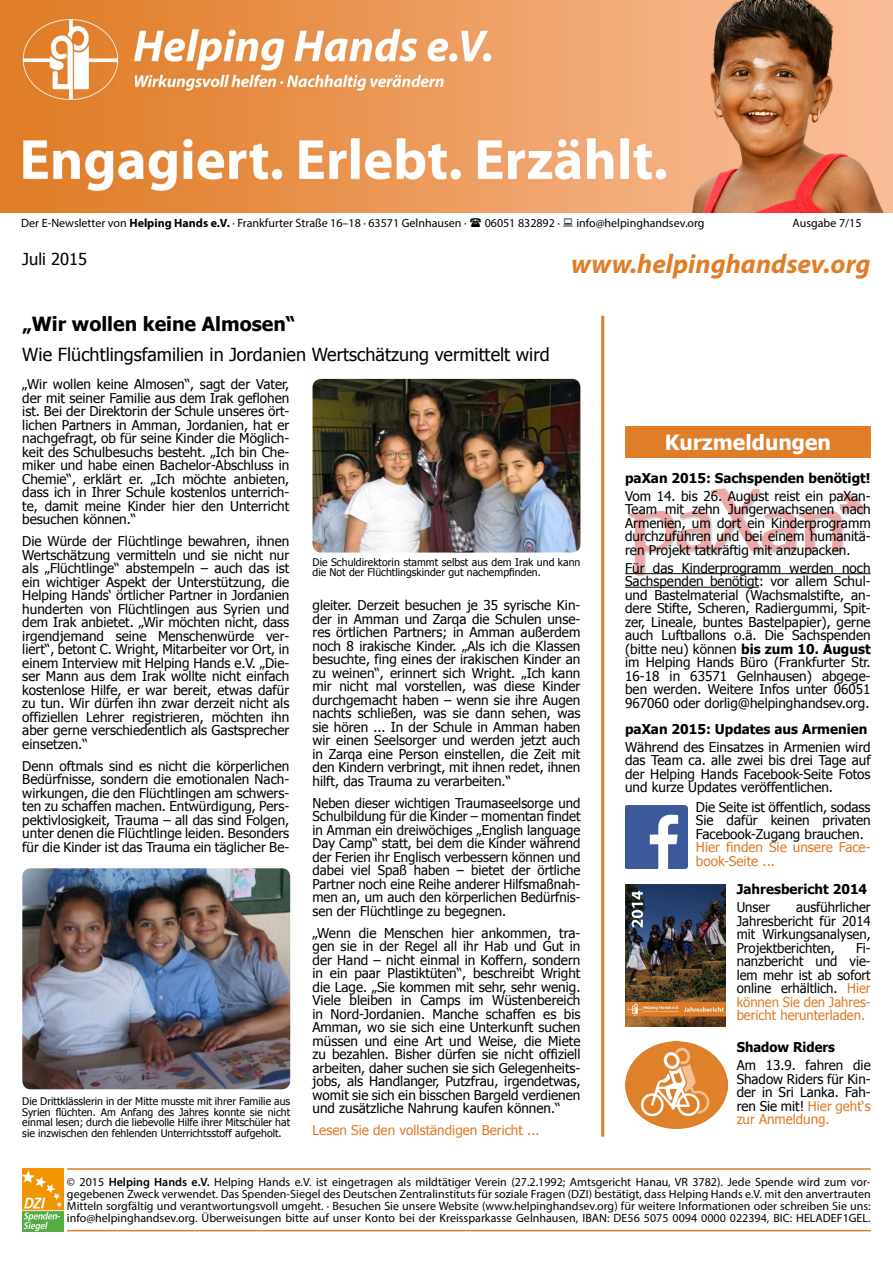
<style>
.page{position:relative;width:893px;height:1263px;background:#fff}
.page>*{position:absolute;margin:0;border:0;box-sizing:border-box;transform-origin:0 0}
.t1{font:italic 700 27px "Myriad Pro";color:#e07d29}
.t2{font:700 21px "Tahoma";color:#fff}
.t3{font:700 19.5px "Tahoma";color:#000}
.t4{font:18px "Tahoma";color:#000}
.t5{font:16.5px "Tahoma";color:#000}
.t6{font:13.5px/13.5px "Tahoma";color:#000;text-align:justify}
.t7{font:700 13.5px "Tahoma";color:#000}
.t8{font:13.5px/13.5px "Tahoma";color:#df7a27}
.t9{font:12px/12px "Myriad Pro";color:#000;text-align:justify}
.t10{font:10.5px/10.5px "Tahoma";color:#000}
.s1{font-weight:700}
.s2{color:#df7a27}
.s3{font-weight:600}
</style>
<div class="page">
<img style="left:0;top:0;width:893px;height:213px">
<hr style="left:67px;top:1230px;width:804px;height:1px;background:#e07d29">
<hr style="left:67px;top:1168px;width:804px;height:2px;background:#e07d29">
<div style="left:625px;top:426px;width:246px;height:32px;background:#e07d29"></div>
<hr style="left:601px;top:316px;width:3px;height:821px;background:#df7a27">
<img style="left:625px;top:488px;width:246px;height:100px">
<img style="left:22px;top:1168px;width:42px;height:63px">
<hr style="left:625px;top:573px;width:246px;height:1px;background:#000">
<hr style="left:625px;top:587px;width:134px;height:1px;background:#000">
<img style="left:625px;top:1042px;width:102px;height:86px">
<img style="left:625px;top:884px;width:101px;height:142px">
<img style="left:22px;top:868px;width:268px;height:221px">
<img style="left:313px;top:379px;width:267px;height:173px">
<img style="left:625px;top:805px;width:62px;height:63px">
<p class="t9" style="left:21px;top:217px;width:447px">Der E-Newsletter von <span class="s1">Helping Hands e.V.</span> · Frankfurter Straße 16–18 · 63571 Gelnhausen ·</p>
<p class="t9" style="left:485px;top:217px;width:77px">06051 832892 ·</p>
<p class="t9" style="left:576px;top:217px;width:130px">info@helpinghandsev.org</p>
<p class="t9" style="left:793px;top:217px;width:71px">Ausgabe 7/15</p>
<h1 class="t1" style="left:571px;top:247px;width:301px">www.helpinghandsev.org</h1>
<p class="t5" style="left:22px;top:248px;width:66px">Juli 2015</p>
<h3 class="t3" style="left:22px;top:310px;width:275px">„Wir wollen keine Almosen“</h3>
<h3 class="t4" style="left:22px;top:342px;width:529px">Wie Flüchtlingsfamilien in Jordanien Wertschätzung vermittelt wird</h3>
<p class="t6" style="left:22px;top:377px;width:269px">„Wir wollen keine Almosen“, sagt der Vater, der mit seiner Familie aus dem Irak geflohen ist. Bei der Direktorin der Schule unseres ört&shy;lichen Partners in Amman, Jordanien, hat er nachgefragt, ob für seine Kinder die Möglich&shy;keit des Schulbesuchs besteht. „Ich bin Che&shy;miker und habe einen Bachelor-Abschluss in Chemie“, erklärt er. „Ich möchte anbieten, dass ich in Ihrer Schule kostenlos unterrich&shy;te, damit meine Kinder hier den Unterricht besuchen können.“</p>
<p class="t6" style="left:22px;top:534px;width:269px">Die Würde der Flüchtlinge bewahren, ihnen Wertschätzung vermitteln und sie nicht nur als „Flüchtlinge“ abstempeln – auch das ist ein wichtiger Aspekt der Unterstützung, die Helping Hands‘ örtlicher Partner in Jordanien hunderten von Flüchtlingen aus Syrien und dem Irak anbietet. „Wir möchten nicht, dass irgendjemand seine Menschenwürde ver&shy;liert“, betont C. Wright, Mitarbeiter vor Ort, in einem Interview mit Helping Hands e.V. „Die&shy;ser Mann aus dem Irak wollte nicht einfach kostenlose Hilfe, er war bereit, etwas dafür zu tun. Wir dürfen ihn zwar derzeit nicht als offiziellen Lehrer registrieren, möchten ihn aber gerne verschiedentlich als Gastsprecher einsetzen.“</p>
<p class="t6" style="left:22px;top:758px;width:269px">Denn oftmals sind es nicht die körperlichen Bedürfnisse, sondern die emotionalen Nach&shy;wirkungen, die den Flüchtlingen am schwers&shy;ten zu schaffen machen. Entwürdigung, Pers&shy;pektivlosigkeit, Trauma – all das sind Folgen, unter denen die Flüchtlinge leiden. Besonders für die Kinder ist das Trauma ein täglicher Be-</p>
<p class="t10" style="left:22px;top:1095px;width:269px;text-align:justify">Die Drittklässlerin in der Mitte musste mit ihrer Familie aus Syrien flüchten. Am Anfang des Jahres konnte sie nicht einmal lesen; durch die liebevolle Hilfe ihrer Mitschüler hat sie inzwischen den fehlenden Unterrichtsstoff aufgeholt.</p>
<p class="t10" style="left:313px;top:556px;width:269px">Die Schuldirektorin stammt selbst aus dem Irak und kann die Not der Flüchtlingskinder gut nachempfinden.</p>
<p class="t6" style="left:313px;top:598px;width:269px">gleiter. Derzeit besuchen je 35 syrische Kin&shy;der in Amman und Zarqa die Schulen unse&shy;res örtlichen Partners; in Amman außerdem noch 8 irakische Kinder. „Als ich die Klassen besuchte, fing eines der irakischen Kinder an zu weinen“, erinnert sich Wright. „Ich kann mir nicht mal vorstellen, was diese Kinder durchgemacht haben – wenn sie ihre Augen nachts schließen, was sie dann sehen, was sie hören ... In der Schule in Amman haben wir einen Seelsorger und werden jetzt auch in Zarqa eine Person einstellen, die Zeit mit den Kindern verbringt, mit ihnen redet, ihnen hilft, das Trauma zu verarbeiten.“</p>
<p class="t6" style="left:313px;top:795px;width:269px">Neben dieser wichtigen Traumaseelsorge und Schulbildung für die Kinder – momentan findet in Amman ein dreiwöchiges „English language Day Camp“ statt, bei dem die Kinder während der Ferien ihr Englisch verbessern können und dabei viel Spaß haben – bietet der örtliche Partner noch eine Reihe anderer Hilfsmaßnah&shy;men an, um auch den körperlichen Bedürfnis&shy;sen der Flüchtlinge zu begegnen.</p>
<p class="t6" style="left:313px;top:925px;width:269px">„Wenn die Menschen hier ankommen, tra&shy;gen sie in der Regel all ihr Hab und Gut in der Hand – nicht einmal in Koffern, sondern in ein paar Plastiktüten“, beschreibt Wright die Lage. „Sie kommen mit sehr, sehr wenig.<br>Viele bleiben in Camps im Wüstenbereich in Nord-Jordanien. Manche schaffen es bis Amman, wo sie sich eine Unterkunft suchen müssen und eine Art und Weise, die Miete zu bezahlen. Bisher dürfen sie nicht offiziell arbeiten, daher suchen sie sich Gelegenheits&shy;jobs, als Handlanger, Putzfrau, irgendetwas, womit sie sich ein bisschen Bargeld verdienen und zusätzliche Nahrung kaufen können.“</p>
<p class="t8" style="left:313px;top:1123px;width:228px">Lesen Sie den vollständigen Bericht ...</p>
<h2 class="t2" style="left:665px;top:428px;width:168px">Kurzmeldungen</h2>
<p class="t7" style="left:625px;top:469px;width:247px">paXan 2015: Sachspenden benötigt!</p>
<p class="t6" style="left:625px;top:488px;width:247px">Vom 14. bis 26. August reist ein paXan-Team mit zehn Jungerwachsenen nach Armenien, um dort ein Kinderprogramm durchzuführen und bei einem humanitä&shy;ren Projekt tatkräftig mit anzupacken.</p>
<p class="t6" style="left:625px;top:560px;width:247px">Für das Kinderprogramm werden noch Sachspenden benötigt: vor allem Schul&shy;und Bastelmaterial (Wachsmalstifte, an&shy;dere Stifte, Scheren, Radiergummi, Spit&shy;zer, Lineale, buntes Bastelpapier), gerne auch Luftballons o.ä. Die Sachspenden (bitte neu) können <span class="s1">bis zum 10. August </span>im Helping Hands Büro (Frankfurter Str.<br>16-18 in 63571 Gelnhausen) abgege&shy;ben werden. Weitere Infos unter 06051<br>967060 oder dorlig@helpinghandsev.org.</p>
<p class="t7" style="left:625px;top:719px;width:244px">paXan 2015: Updates aus Armenien</p>
<p class="t6" style="left:625px;top:739px;width:247px">Während des Einsatzes in Armenien wird das Team ca. alle zwei bis drei Tage auf der Helping Hands Facebook-Seite Fotos und kurze Updates veröffentlichen.</p>
<p class="t6" style="left:696px;top:800px;width:176px">Die Seite ist öffentlich, sodass Sie dafür keinen privaten Facebook-Zugang brauchen.</p>
<p class="t8" style="left:696px;top:840px;width:176px">Hier finden Sie unsere Face&shy;book-Seite ...</p>
<p class="t7" style="left:737px;top:880px;width:132px">Jahresbericht 2014</p>
<p class="t6" style="left:737px;top:900px;width:35px">Unser</p>
<p class="t6" style="left:737px;top:900px;width:135px;text-indent:59px">ausführlicher Jahresbericht für 2014 mit Wirkungsanalysen, Projektberichten,</p>
<p class="t6" style="left:737px;top:940px;width:135px;text-indent:119px">Fi&shy;nanzbericht und vie&shy;lem mehr ist ab sofort online erhältlich. <span class="s2">Hier können Sie den Jahres&shy;bericht herunterladen.</span></p>
<p class="t7" style="left:737px;top:1038px;width:100px">Shadow Riders</p>
<p class="t6" style="left:737px;top:1058px;width:135px">Am 13.9. fahren die Shadow Riders für Kin&shy;der in Sri Lanka. Fah&shy;ren Sie mit! <span class="s2">Hier geht‘s zur Anmeldung.</span></p>
<p class="t9" style="left:67px;top:1176px;width:805px">© 2015 <span class="s3">Helping Hands e.V.</span> Helping Hands e.V. ist eingetragen als mildtätiger Verein (27.2.1992; Amtsgericht Hanau, VR 3782). Jede Spende wird zum vor&shy;gegebenen Zweck verwendet. Das Spenden-Siegel des Deutschen Zentralinstituts für soziale Fragen (DZI) bestätigt, dass Helping Hands e.V. mit den anvertrauten Mitteln sorgfältig und verantwortungsvoll umgeht. · Besuchen Sie unsere Website (www.helpinghandsev.org) für weitere Informationen oder schreiben Sie uns: info@helpinghandsev.org. Überweisungen bitte auf unser Konto bei der Kreissparkasse Gelnhausen, IBAN: DE56 5075 0094 0000 022394, BIC: HELADEF1GEL.</p>
</div>
